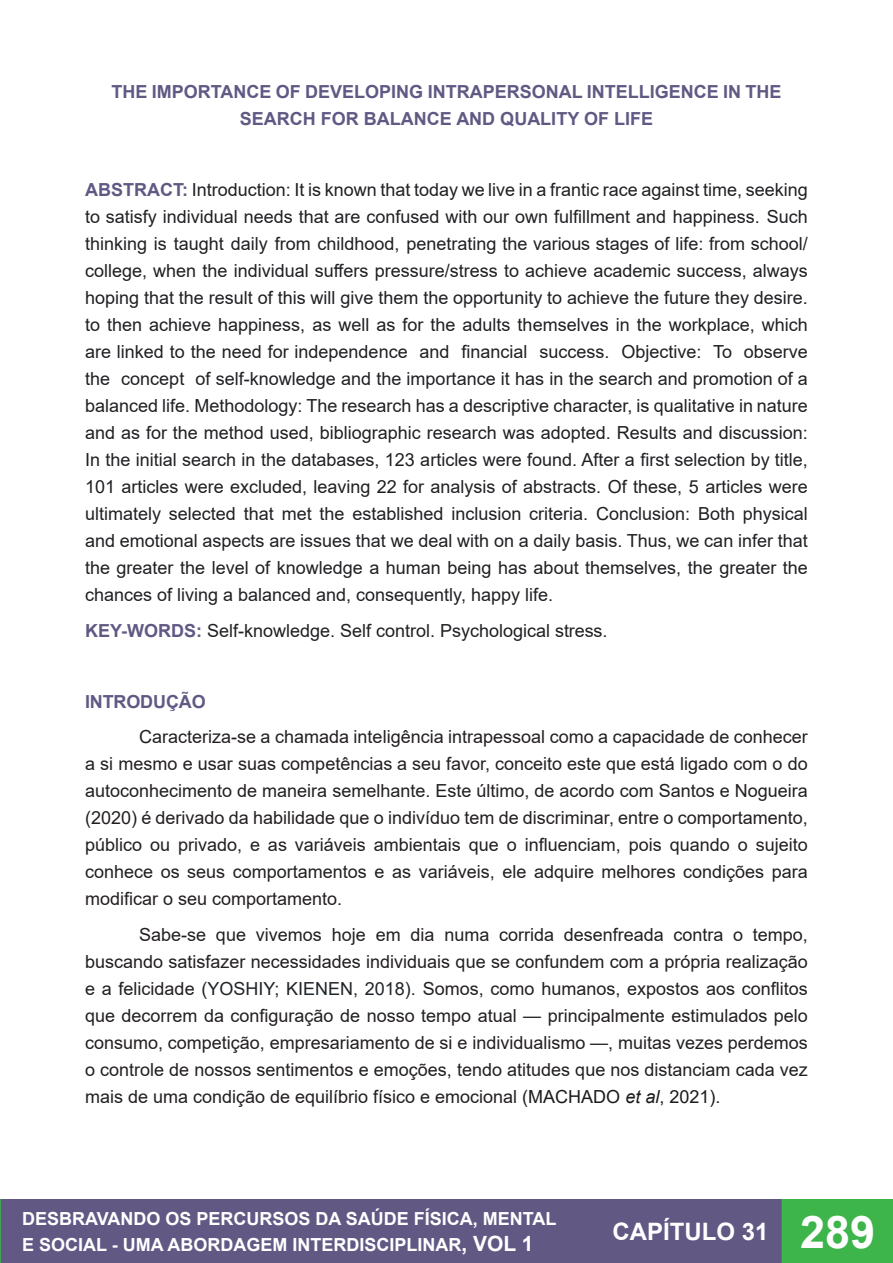
<style>
.page{position:relative;width:893px;height:1263px;background:#fff}
.page>*{position:absolute;margin:0;border:0;box-sizing:border-box;transform-origin:0 0}
.t1{font:700 24px "Arial";color:#fff}
.Corpo_de_texto{font:18px/27px "Arial";color:#202024;text-align:justify}
.Corpo_de_texto-2{font:18px/27px "Arial";color:#231f20;text-align:justify}
.Título_1{font:700 18px/27px "Arial";color:#615984;text-align:center}
.t2{font:700 18px/26.5px "Arial";color:#fff}
.s1{font-weight:700;color:#615984}
.s2{color:#202529}
.s3{color:#1c1c1c}
.s4{font-style:italic;color:#1c1c1c}
.s5{font-size:21px}
.s6{font-size:45px}
</style>
<div class="page">
<div style="left:0;top:1200px;width:782px;height:63px;background:#615984"></div>
<div style="left:0;top:1199px;width:783px;height:64px;border:2px solid #615984"></div>
<svg style="left:0;top:1199px;width:1px;height:64px"></svg>
<div style="left:782px;top:1200px;width:111px;height:63px;background:#3db54a"></div>
<div style="left:782px;top:1199px;width:111px;height:64px;border:2px solid #3db54a"></div>
<p class="Título_1" style="left:111px;top:79px;width:672px">THE IMPORTANCE OF DEVELOPING INTRAPERSONAL INTELLIGENCE IN THE<br>SEARCH FOR BALANCE AND QUALITY OF LIFE</p>
<p class="Corpo_de_texto" style="left:85px;top:176px;width:724px"><span class="s1">ABSTRACT:</span> Introduction: It is known that today we live in a frantic race against time, seeking to satisfy individual needs that are confused with our own fulfillment and happiness. Such thinking is taught daily from childhood, penetrating the various stages of life: from school/ college, when the individual suffers pressure/stress to achieve academic success, always hoping that the result of this will give them the opportunity to achieve the future they desire. to then achieve happiness, as well as for the adults themselves in the workplace, which are linked to the need for independence and financial success. Objective: To observe the concept of self-knowledge and the importance it has in the search and promotion of a balanced life. Methodology: The research has a descriptive character, is qualitative in nature and as for the method used, bibliographic research was adopted. Results and discussion:<br>In the initial search in the databases, 123 articles were found. After a first selection by title, 101 articles were excluded, leaving 22 for analysis of abstracts. Of these, 5 articles were ultimately selected that met the established inclusion criteria. Conclusion: Both physical and emotional aspects are issues that we deal with on a daily basis. Thus, we can infer that the greater the level of knowledge a human being has about themselves, the greater the chances of living a balanced and, consequently, happy life.</p>
<p class="Corpo_de_texto" style="left:85px;top:617px;width:524px"><span class="s1">KEY-WORDS:</span> Self-knowledge. Self control. Psychological stress.</p>
<p class="Título_1" style="left:85px;top:688px;width:122px">INTRODUÇÃO</p>
<p class="Corpo_de_texto-2" style="left:85px;top:723px;width:724px;text-indent:54px">Caracteriza-se a chamada inteligência intrapessoal como a capacidade de conhecer a si mesmo e usar suas competências a seu favor, conceito este que está ligado com o do autoconhecimento de maneira semelhante. Este último, de acordo com Santos e Nogueira (2020) é derivado da habilidade que o indivíduo tem de discriminar, entre o comportamento, público ou privado, e as variáveis ambientais que o influenciam, pois quando o sujeito conhece os seus comportamentos e as variáveis, ele adquire melhores condições para modificar o seu comportamento.</p>
<p class="Corpo_de_texto-2" style="left:85px;top:921px;width:724px;text-indent:54px">Sabe-se que vivemos hoje em dia numa corrida desenfreada contra o tempo, buscando satisfazer necessidades individuais que se confundem com a própria realização e a felicidade (<span class="s2">YOSHIY; KIENEN, 2018)</span>. Somos, como humanos, expostos aos conflitos que decorrem da configuração de nosso tempo atual — principalmente estimulados pelo consumo, competição, empresariamento de si e individualismo —, muitas vezes perdemos o controle de nossos sentimentos e emoções, tendo atitudes que nos distanciam cada vez mais de uma condição de equilíbrio físico e emocional (<span class="s3">MACHADO</span> <span class="s4">et al</span><span class="s3">, 2021).</span></p>
<p class="t2" style="left:22px;top:1205px;width:536px">DESBRAVANDO OS PERCURSOS DA SAÚDE FÍSICA, MENTAL<br>E SOCIAL - UMA ABORDAGEM INTERDISCIPLINAR<span class="s5">, VOL 1</span></p>
<h1 class="t1" style="left:612px;top:1215px;width:264px">CAPÍTULO 31 <span class="s6">289</span></h1>
</div>
